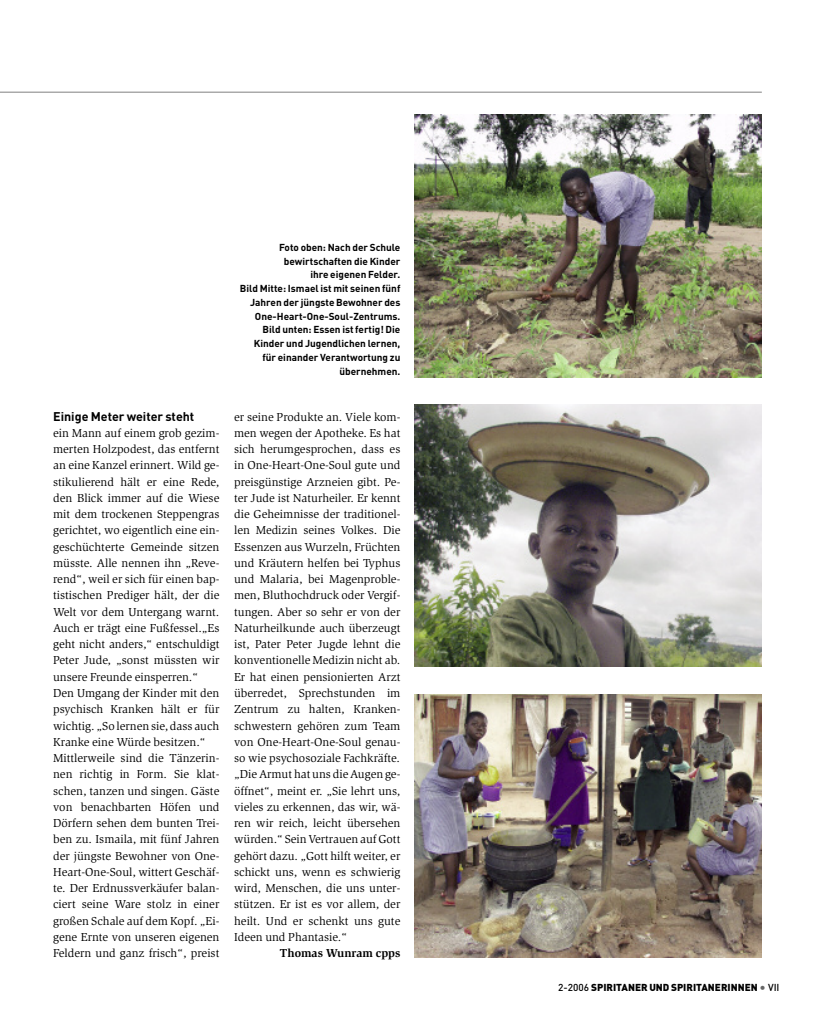
<style>
.page{position:relative;width:815px;height:1028px;background:#fff}
.page>*{position:absolute;margin:0;border:0;box-sizing:border-box;transform-origin:0 0}
.t1{font:700 12.5px "DIN Pro";color:#000}
.t2{font:11.88px/16.2px "Slimbach Std";color:#000}
.t3{font:700 11.88px "Slimbach Std";color:#000}
.t4{font:700 10px/13.8px "DIN Pro";color:#000;text-align:right}
.t5{font:900 10px "DIN Pro";color:#000}
.s1{font-weight:500}
.s2{font-weight:500;font-size:12.5px;color:#666}
</style>
<div class="page">
<hr style="left:0;top:92px;width:762px;height:1px;background:#808080">
<img style="left:415px;top:115px;width:347px;height:262px">
<img style="left:415px;top:404px;width:347px;height:262px">
<img style="left:415px;top:694px;width:347px;height:263px">
<p class="t1" style="left:53px;top:409px;width:143px">Einige Meter weiter steht</p>
<p class="t2" style="left:53px;top:425px;width:168px">ein Mann auf einem grob gezim&shy;merten Holzpodest, das entfernt an eine Kanzel erinnert. Wild ge&shy;stikulierend hält er eine Rede, den Blick immer auf die Wiese mit dem trockenen Steppengras gerichtet, wo eigentlich eine ein&shy;geschüchterte Gemeinde sitzen müsste. Alle nennen ihn „Reve&shy;rend“, weil er sich für einen bap&shy;tistischen Prediger hält, der die<br>Welt vor dem Untergang warnt.<br>Auch er trägt eine Fußfessel.„Es geht nicht anders,“ entschuldigt<br>Peter Jude, „sonst müssten wir unsere Freunde einsperren.“<br>Den Umgang der Kinder mit den psychisch Kranken hält er für wichtig. „So lernen sie, dass auch<br>Kranke eine Würde besitzen.“<br>Mittlerweile sind die Tänzerin&shy;nen richtig in Form. Sie klat&shy;schen, tanzen und singen. Gäste von benachbarten Höfen und<br>Dörfern sehen dem bunten Trei&shy;ben zu. Ismaila, mit fünf Jahren der jüngste Bewohner von One-<br>Heart-One-Soul, wittert Geschäf&shy;te. Der Erdnussverkäufer balan&shy;ciert seine Ware stolz in einer großen Schale auf dem Kopf. „Ei&shy;gene Ernte von unseren eigenen<br>Feldern und ganz frisch“, preist</p>
<p class="t4" style="left:240px;top:240px;width:162px">Foto oben: Nach der Schule bewirtschaften die Kinder<br>ihre eigenen Felder.<br>Bild Mitte: Ismael ist mit seinen fünf<br>Jahren der jüngste Bewohner des<br>One-Heart-One-Soul-Zentrums.<br>Bild unten: Essen ist fertig! Die<br>Kinder und Jugendlichen lernen, für einander Verantwortung zu übernehmen.</p>
<p class="t2" style="left:234px;top:409px;width:168px;text-align:justify">er seine Produkte an. Viele kom&shy;men wegen der Apotheke. Es hat sich herumgesprochen, dass es in One-Heart-One-Soul gute und preisgünstige Arzneien gibt. Pe&shy;ter Jude ist Naturheiler. Er kennt die Geheimnisse der traditionel&shy;len Medizin seines Volkes. Die Essenzen aus Wurzeln, Früchten und Kräutern helfen bei Typhus und Malaria, bei Magenproble&shy;men, Bluthochdruck oder Vergif&shy;tungen. Aber so sehr er von der Naturheilkunde auch überzeugt ist, Pater Peter Jugde lehnt die konventionelle Medizin nicht ab.<br>Er hat einen pensionierten Arzt überredet, Sprechstunden im Zentrum zu halten, Kranken&shy;schwestern gehören zum Team von One-Heart-One-Soul genau&shy;so wie psychosoziale Fachkräfte. „DieArmut hat uns dieAugen ge&shy;öffnet“, meint er. „Sie lehrt uns, vieles zu erkennen, das wir, wä&shy;ren wir reich, leicht übersehen würden.“ SeinVertrauen aufGott gehört dazu. „Gott hilft weiter, er schickt uns, wenn es schwierig wird, Menschen, die uns unter&shy;stützen. Er ist es vor allem, der heilt. Und er schenkt uns gute Ideen und Phantasie.“</p>
<p class="t3" style="left:280px;top:948px;width:122px">Thomas Wunram cpps</p>
<p class="t5" style="left:558px;top:982px;width:223px"><span class="s1">2-2006</span> SPIRITANER UND SPIRITANERINNEN <span class="s2">•</span> <span class="s1">VII</span></p>
</div>
